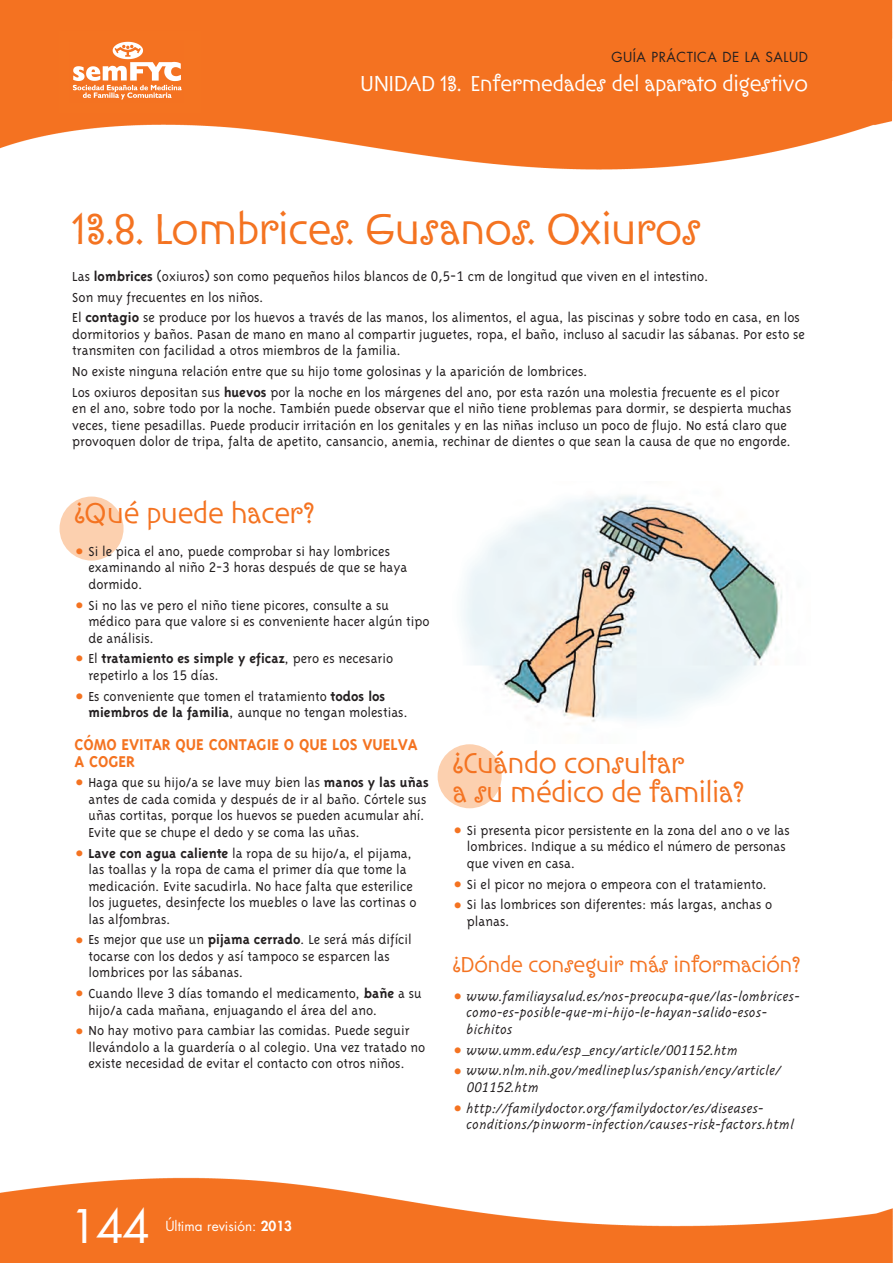
<style>
.page{position:relative;width:893px;height:1263px;background:#fff}
.page>*{position:absolute;margin:0;border:0;box-sizing:border-box;transform-origin:0 0}
.t1{font:45px "Ironwork ITCTT";color:#f47321}
.t2{font:45px "Futura";color:#fff}
.t3{font:30px/29.2px "Ironwork ITCTT";color:#f47321}
.t4{font:22.5px "Ironwork ITCTT";color:#fff}
.t5{font:22.5px "Ironwork ITCTT";color:#f47321}
.t6{font:700 18px/16.5px "Triplex";color:#f47321}
.t7{font:300 15px/16.5px "Triplex";color:#231f20}
.t8{font:italic 300 15px/16.5px "Triplex";color:#231f20}
.t9{font:italic 15px "Officina Sans";color:#231f20}
.t10{font:13.5px "Futura";letter-spacing:.035em;color:#231f20}
.t11{font:13.5px "Futura";color:#fff}
.s1{font-weight:700}
.s2{font-family:"Officina Sans";font-weight:400}
.s3{font-family:"European Pi Three";font-weight:400;color:#f47321}
.s4{font-family:"European Pi Three";font-weight:400;font-style:normal;color:#f47321}
.s5{font-family:"Triplex";font-weight:300}
.s6{font-weight:800}
</style>
<div class="page">
<img style="left:0;top:1177px;width:893px;height:86px">
<img style="left:0;top:0;width:893px;height:170px">
<div style="left:59px;top:32px;width:142px;height:81px;background:#f47321"></div>
<img style="left:72px;top:41px;width:110px;height:59px">
<div style="left:438px;top:744px;width:64px;height:64px;background:#fcd0af;border-radius:50%"></div>
<div style="left:60px;top:496px;width:64px;height:65px;background:#fcd0af;border-radius:50%"></div>
<img style="left:463px;top:495px;width:319px;height:227px">
<p class="t10" style="left:611px;top:51px;width:198px">GUÍA PRÁCTICA DE LA SALUD</p>
<h3 class="t4" style="left:361px;top:70px;width:449px">UNIDAD 13. Enfermedades del aparato digestivo</h3>
<h1 class="t1" style="left:72px;top:202px;width:630px">13.8. Lombrices. Gusanos. Oxiuros</h1>
<p class="t7" style="left:72px;top:265px;width:729px;line-height:20.7px">Las <span class="s1">lombrices</span> (oxiuros) son como pequeños hilos blancos de <span class="s2">0,5</span>-<span class="s2">1</span> cm de longitud que viven en el intestino.<br>Son muy frecuentes en los niños.<br>El <span class="s1">contagio</span> se produce por los huevos a través de las manos, los alimentos, el agua, las piscinas y sobre todo en casa, en los</p>
<p class="t7" style="left:72px;top:325px;width:734px">dormitorios y baños. Pasan de mano en mano al compartir juguetes, ropa, el baño, incluso al sacudir las sábanas. Por esto se transmiten con facilidad a otros miembros de la familia.</p>
<p class="t7" style="left:72px;top:360px;width:709px;line-height:20.7px">No existe ninguna relación entre que su hijo tome golosinas y la aparición de lombrices.<br>Los oxiuros depositan sus <span class="s1">huevos</span> por la noche en los márgenes del ano, por esta razón una molestia frecuente es el picor</p>
<p class="t7" style="left:72px;top:400px;width:721px">en el ano, sobre todo por la noche. También puede observar que el niño tiene problemas para dormir, se despierta muchas veces, tiene pesadillas. Puede producir irritación en los genitales y en las niñas incluso un poco de flujo. No está claro que provoquen dolor de tripa, falta de apetito, cansancio, anemia, rechinar de dientes o que sean la causa de que no engorde.</p>
<h2 class="t3" style="left:74px;top:499px;width:241px">¿Qué puede hacer?</h2>
<p class="t7" style="left:88px;top:542px;width:321px;text-indent:-14px"><span class="s3">-</span> Si le pica el ano, puede comprobar si hay lombrices examinando al niño <span class="s2">2</span>-<span class="s2">3</span> horas después de que se haya dormido.</p>
<p class="t7" style="left:88px;top:596px;width:343px;text-indent:-14px"><span class="s3">-</span> Si no las ve pero el niño tiene picores, consulte a su médico para que valore si es conveniente hacer algún tipo de análisis.</p>
<p class="t7" style="left:88px;top:650px;width:306px;text-indent:-14px"><span class="s3">-</span> El <span class="s1">tratamiento es simple y eficaz</span>, pero es necesario repetirlo a los <span class="s2">15</span> días.</p>
<p class="t7" style="left:88px;top:687px;width:321px;text-indent:-14px"><span class="s3">-</span> Es conveniente que tomen el tratamiento <span class="s1">todos los miembros de la familia</span>, aunque no tengan molestias.</p>
<p class="t6" style="left:74px;top:735px;width:345px">CÓMO EVITAR QUE CONTAGIE O QUE LOS VUELVA<br>A COGER</p>
<p class="t7" style="left:88px;top:774px;width:342px;text-indent:-14px"><span class="s3">-</span> Haga que su hijo/a se lave muy bien las <span class="s1">manos y las uñas </span>antes de cada comida y después de ir al baño. Córtele sus uñas cortitas, porque los huevos se pueden acumular ahí.<br>Evite que se chupe el dedo y se coma las uñas.</p>
<p class="t7" style="left:88px;top:844px;width:330px;text-indent:-14px"><span class="s3">-</span> <span class="s1">Lave con agua caliente</span> la ropa de su hijo/a, el pijama, las toallas y la ropa de cama el primer día que tome la medicación. Evite sacudirla. No hace falta que esterilice los juguetes, desinfecte los muebles o lave las cortinas o las alfombras.</p>
<p class="t7" style="left:88px;top:931px;width:325px;text-indent:-14px"><span class="s3">-</span> Es mejor que use un <span class="s1">pijama cerrado</span>. Le será más difícil tocarse con los dedos y así tampoco se esparcen las lombrices por las sábanas.</p>
<p class="t7" style="left:88px;top:985px;width:335px;text-indent:-14px"><span class="s3">-</span> Cuando lleve <span class="s2">3</span> días tomando el medicamento, <span class="s1">bañe</span> a su hijo/a cada mañana, enjuagando el área del ano.</p>
<p class="t7" style="left:88px;top:1022px;width:338px;text-indent:-14px"><span class="s3">-</span> No hay motivo para cambiar las comidas. Puede seguir llevándolo a la guardería o al colegio. Una vez tratado no existe necesidad de evitar el contacto con otros niños.</p>
<h2 class="t3" style="left:453px;top:748px;width:292px">¿Cuándo consultar<br>a su médico de familia?</h2>
<p class="t7" style="left:467px;top:821px;width:325px;text-indent:-14px"><span class="s3">-</span> Si presenta picor persistente en la zona del ano o ve las lombrices. Indique a su médico el número de personas que viven en casa.</p>
<p class="t7" style="left:453px;top:875px;width:316px"><span class="s3">-</span> Si el picor no mejora o empeora con el tratamiento.</p>
<p class="t7" style="left:467px;top:896px;width:307px;text-indent:-14px"><span class="s3">-</span> Si las lombrices son diferentes: más largas, anchas o planas.</p>
<h3 class="t5" style="left:453px;top:951px;width:349px">¿Dónde conseguir más información?</h3>
<p class="t8" style="left:467px;top:987px;width:335px;text-indent:-14px"><span class="s4">-</span> www.familiaysalud.es/nos-preocupa-que/las-lombrices&shy;como-es-posible-que-mi-hijo-le-hayan-salido-esos&shy;bichitos</p>
<p class="t8" style="left:453px;top:1041px;width:287px"><span class="s4">-</span> www.umm.edu/esp_ency/article/<span class="s2">001152</span>.htm</p>
<p class="t8" style="left:453px;top:1062px;width:330px"><span class="s4">-</span> www.nlm.nih.gov/medlineplus/spanish/ency/article/</p>
<p class="t9" style="left:467px;top:1081px;width:74px">001152<span class="s5">.htm</span></p>
<p class="t8" style="left:467px;top:1099px;width:329px;text-indent:-14px"><span class="s4">-</span> http://familydoctor.org/familydoctor/es/diseases&shy;conditions/pinworm-infection/causes-risk-factors.html</p>
<h1 class="t2" style="left:70px;top:1205px;width:82px">144</h1>
<p class="t11" style="left:165px;top:1219px;width:128px">Última revisión: <span class="s6">2013</span></p>
</div>
